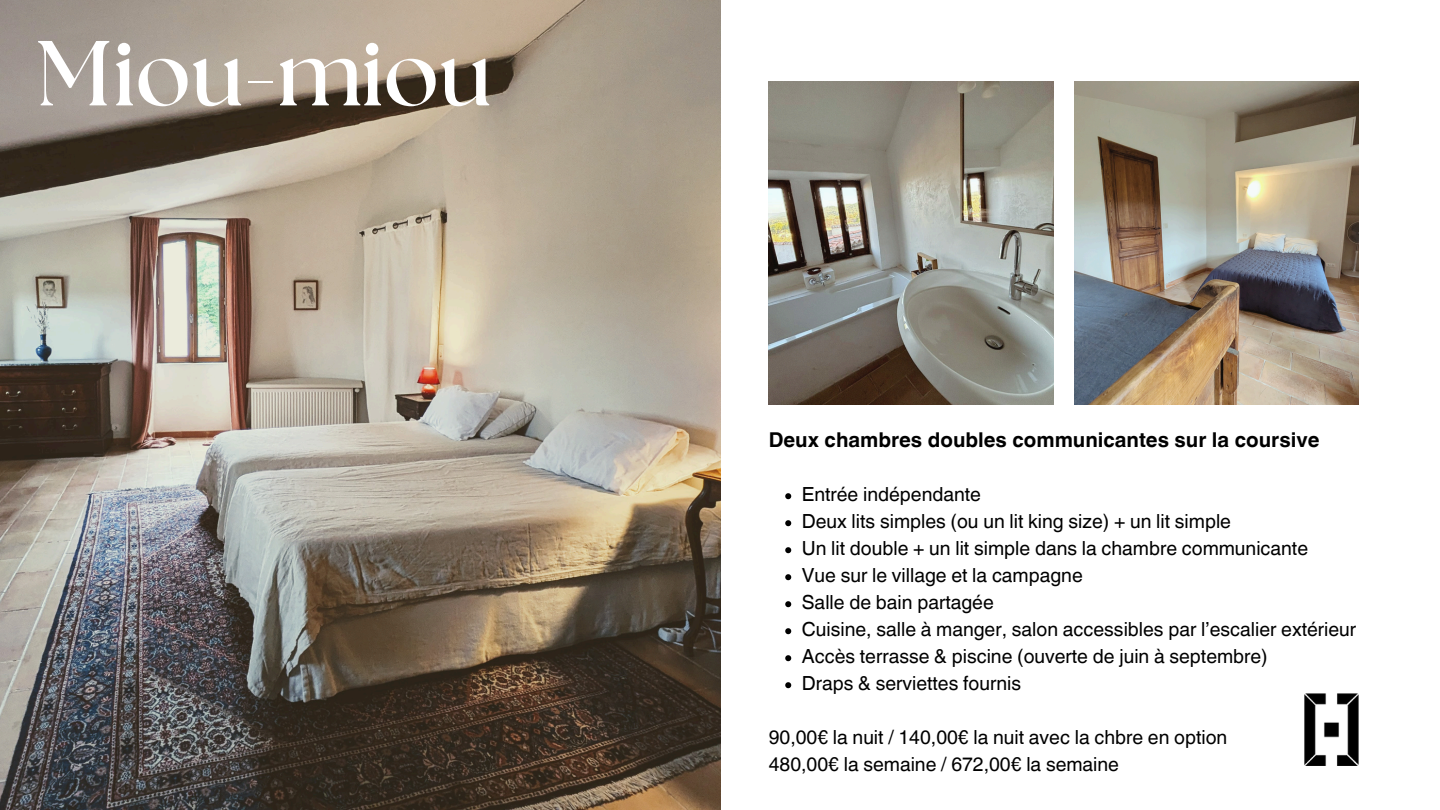
<style>
.page{position:relative;width:1440px;height:810px;background:#fff}
.page>*{position:absolute;margin:0;border:0;box-sizing:border-box;transform-origin:0 0}
.t1{font:700 92px "The Seasons";color:#fff}
.t2{font:700 20.4px "Helvetica World";color:#000}
.t3{font:19.4px "Helvetica World";color:#000}
</style>
<div class="page">
<img style="left:0;top:0;width:720px;height:810px">
<img style="left:1074px;top:81px;width:285px;height:324px">
<img style="left:1305px;top:693px;width:54px;height:72px">
<img style="left:769px;top:81px;width:285px;height:324px">
<svg style="left:785px;top:493px;width:6px;height:6px"></svg>
<svg style="left:785px;top:520px;width:6px;height:6px"></svg>
<svg style="left:785px;top:547px;width:6px;height:6px"></svg>
<svg style="left:785px;top:574px;width:6px;height:6px"></svg>
<svg style="left:785px;top:601px;width:6px;height:6px"></svg>
<svg style="left:785px;top:628px;width:6px;height:6px"></svg>
<svg style="left:785px;top:655px;width:6px;height:6px"></svg>
<svg style="left:785px;top:682px;width:6px;height:6px"></svg>
<p class="t1" style="left:37px;top:32px;width:457px">Miou-miou</p>
<h2 class="t2" style="left:769px;top:424px;width:552px">Deux chambres doubles communicantes sur la coursive</h2>
<p class="t3" style="left:802px;top:483px;width:181px">Entrée indépendante</p>
<p class="t3" style="left:802px;top:510px;width:431px">Deux lits simples (ou un lit king size) + un lit simple</p>
<p class="t3" style="left:802px;top:537px;width:508px">Un lit double + un lit simple dans la chambre communicante</p>
<p class="t3" style="left:802px;top:564px;width:282px">Vue sur le village et la campagne</p>
<p class="t3" style="left:802px;top:591px;width:194px">Salle de bain partagée</p>
<p class="t3" style="left:802px;top:618px;width:556px">Cuisine, salle à manger, salon accessibles par l’escalier extérieur</p>
<p class="t3" style="left:802px;top:645px;width:467px">Accès terrasse &amp; piscine (ouverte de juin à septembre)</p>
<p class="t3" style="left:802px;top:672px;width:221px">Draps &amp; serviettes fournis</p>
<p class="t3" style="left:769px;top:726px;width:460px">90,00€ la nuit / 140,00€ la nuit avec la chbre en option</p>
<p class="t3" style="left:769px;top:753px;width:352px">480,00€ la semaine / 672,00€ la semaine</p>
</div>
